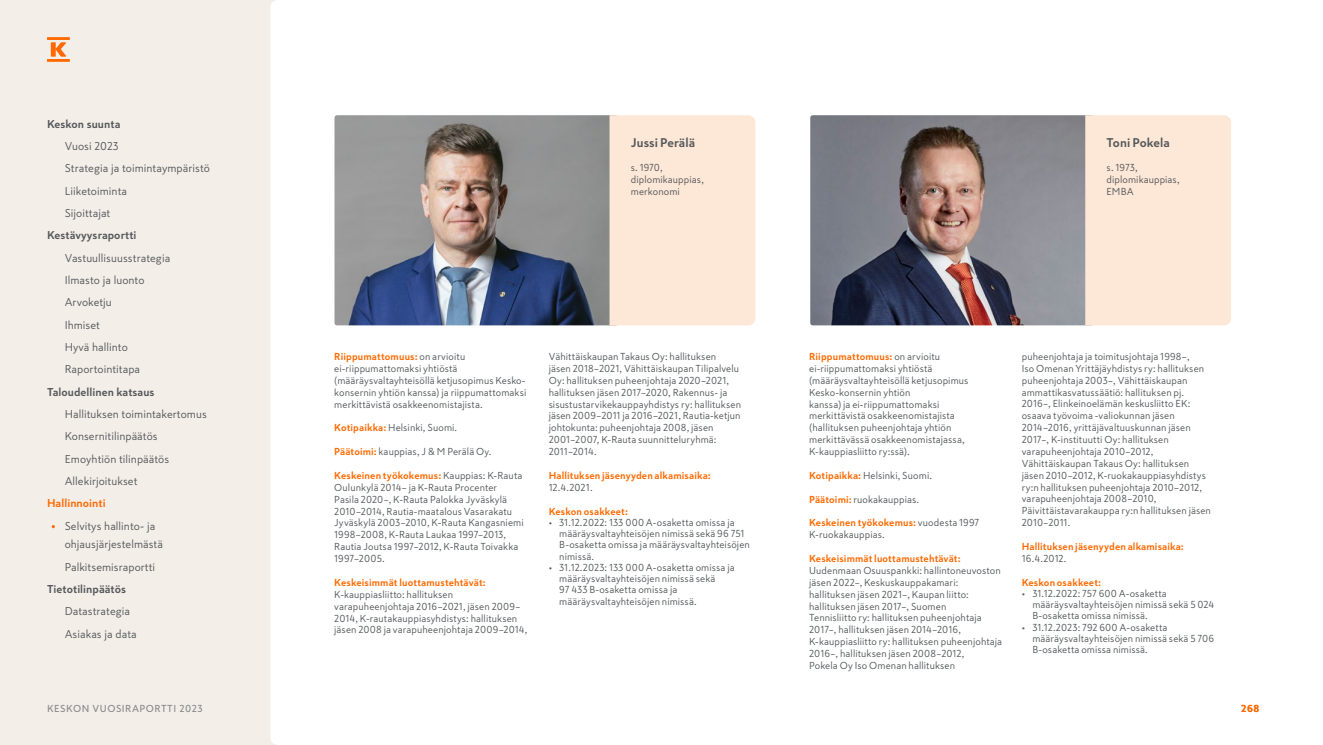
<style>
.page{position:relative;width:1323px;height:745px;background:#fff}
.page>*{position:absolute;margin:0;border:0;box-sizing:border-box;transform-origin:0 0}
.t1{font:700 12.5px "Skatta Sans";letter-spacing:.005em;color:#54585a}
.t2{font:11.25px/22.2px "Skatta Sans";letter-spacing:.005em;color:#54585a}
.t3{font:700 11.25px "Skatta Sans";letter-spacing:.005em;color:#54585a}
.t4{font:700 11.25px "Skatta Sans";letter-spacing:.005em;color:#ff6900}
.t5{font:10px/11.9px "Skatta Sans";letter-spacing:.01em;color:#54585a}
.t6{font:700 10px "Skatta Sans";letter-spacing:.015em;color:#ff6900}
.t7{font:500 10px "Skatta Sans";letter-spacing:.05em;color:#898d8d}
.s1{font-weight:700;color:#ff6900}
</style>
<div class="page">
<img style="left:334px;top:115px;width:275px;height:210px">
<div style="left:609px;top:115px;width:146px;height:210px;background:#fde7d7"></div>
<img style="left:810px;top:115px;width:275px;height:210px">
<div style="left:1085px;top:115px;width:146px;height:210px;background:#fde7d7"></div>
<div style="left:0;top:0;width:275px;height:744px;background:#f4eee9"></div>
<svg style="left:47px;top:37px;width:23px;height:25px"></svg>
<svg style="left:52px;top:524px;width:3px;height:4px"></svg>
<p class="t3" style="left:47px;top:116px;width:75px">Keskon suunta</p>
<p class="t2" style="left:65px;top:135px;width:147px">Vuosi 2023<br>Strategia ja toimintaympäristö<br>Liiketoiminta<br>Sijoittajat</p>
<p class="t3" style="left:47px;top:227px;width:91px">Kestävyysraportti</p>
<p class="t2" style="left:65px;top:246px;width:107px">Vastuullisuusstrategia<br>Ilmasto ja luonto<br>Arvoketju<br>Ihmiset<br>Hyvä hallinto<br>Raportointitapa</p>
<p class="t3" style="left:47px;top:383px;width:109px">Taloudellinen katsaus</p>
<p class="t2" style="left:65px;top:402px;width:144px">Hallituksen toimintakertomus<br>Konsernitilinpäätös<br>Emoyhtiön tilinpäätös<br>Allekirjoitukset</p>
<p class="t4" style="left:47px;top:495px;width:60px">Hallinnointi</p>
<p class="t2" style="left:65px;top:516px;width:100px;line-height:18.8px">Selvitys hallinto- ja ohjausjärjestelmästä</p>
<p class="t2" style="left:65px;top:555px;width:92px">Palkitsemisraportti</p>
<p class="t3" style="left:47px;top:580px;width:81px">Tietotilinpäätös</p>
<p class="t2" style="left:65px;top:599px;width:73px">Datastrategia<br>Asiakas ja data</p>
<p class="t1" style="left:631px;top:134px;width:66px">Jussi Perälä</p>
<p class="t5" style="left:631px;top:161px;width:75px">s. 1970, diplomikauppias, merkonomi</p>
<p class="t1" style="left:1106px;top:134px;width:65px">Toni Pokela</p>
<p class="t5" style="left:1106px;top:161px;width:75px">s. 1973, diplomikauppias,<br>EMBA</p>
<p class="t5" style="left:334px;top:350px;width:194px"><span class="s1">Riippumattomuus:</span> on arvioitu ei-riippumattomaksi yhtiöstä (määräysvaltayhteisöllä ketjusopimus Kesko&shy;konsernin yhtiön kanssa) ja riippumattomaksi merkittävistä osakkeenomistajista.</p>
<p class="t5" style="left:334px;top:421px;width:124px"><span class="s1">Kotipaikka:</span> Helsinki, Suomi.</p>
<p class="t5" style="left:334px;top:445px;width:159px"><span class="s1">Päätoimi:</span> kauppias, J &amp; M Perälä Oy.</p>
<p class="t5" style="left:334px;top:469px;width:191px"><span class="s1">Keskeinen työkokemus:</span> Kauppias: K-Rauta Oulunkylä 2014– ja K-Rauta Procenter Pasila 2020–, K-Rauta Palokka Jyväskylä 2010–2014, Rautia-maatalous Vasarakatu Jyväskylä 2003–2010, K-Rauta Kangasniemi 1998–2008, K-Rauta Laukaa 1997–2013, Rautia Joutsa 1997–2012, K-Rauta Toivakka 1997–2005.</p>
<p class="t6" style="left:334px;top:575px;width:153px">Keskeisimmät luottamustehtävät:</p>
<p class="t5" style="left:334px;top:587px;width:195px">K-kauppiasliitto: hallituksen varapuheenjohtaja 2016–2021, jäsen 2009– 2014, K-rautakauppiasyhdistys: hallituksen jäsen 2008 ja varapuheenjohtaja 2009–2014,</p>
<p class="t5" style="left:549px;top:350px;width:194px">Vähittäiskaupan Takaus Oy: hallituksen<br>jäsen 2018–2021, Vähittäiskaupan Tilipalvelu Oy: hallituksen puheenjohtaja 2020–2021, hallituksen jäsen 2017–2020, Rakennus- ja sisustustarvikekauppayhdistys ry: hallituksen jäsen 2009–2011 ja 2016–2021, Rautia-ketjun johtokunta: puheenjohtaja 2008, jäsen 2001–2007, K-Rauta suunnitteluryhmä:<br>2011–2014.</p>
<p class="t6" style="left:549px;top:468px;width:164px">Hallituksen jäsenyyden alkamisaika:</p>
<p class="t5" style="left:549px;top:481px;width:45px">12.4.2021.</p>
<p class="t6" style="left:549px;top:503px;width:81px">Keskon osakkeet:</p>
<p class="t5" style="left:559px;top:516px;width:192px;line-height:11.2px;text-indent:-11px">• 31.12.2022: 133 000 A-osaketta omissa ja määräysvaltayhteisöjen nimissä sekä 96 751<br>B-osaketta omissa ja määräysvaltayhteisöjen nimissä.</p>
<p class="t5" style="left:559px;top:561px;width:177px;line-height:11.2px;text-indent:-11px">• 31.12.2023: 133 000 A-osaketta omissa ja määräysvaltayhteisöjen nimissä sekä<br>97 433 B-osaketta omissa ja määräysvaltayhteisöjen nimissä.</p>
<p class="t5" style="left:809px;top:350px;width:161px"><span class="s1">Riippumattomuus:</span> on arvioitu ei-riippumattomaksi yhtiöstä (määräysvaltayhteisöllä ketjusopimus Kesko-konsernin yhtiön<br>kanssa) ja ei-riippumattomaksi merkittävistä osakkeenomistajista (hallituksen puheenjohtaja yhtiön merkittävässä osakkeenomistajassa, K-kauppiasliitto ry:ssä).</p>
<p class="t5" style="left:809px;top:469px;width:124px"><span class="s1">Kotipaikka:</span> Helsinki, Suomi.</p>
<p class="t5" style="left:809px;top:492px;width:112px"><span class="s1">Päätoimi:</span> ruokakauppias.</p>
<p class="t5" style="left:809px;top:516px;width:172px"><span class="s1">Keskeinen työkokemus:</span> vuodesta 1997<br>K-ruokakauppias.</p>
<p class="t6" style="left:809px;top:551px;width:153px">Keskeisimmät luottamustehtävät:</p>
<p class="t5" style="left:809px;top:564px;width:195px">Uudenmaan Osuuspankki: hallintoneuvoston jäsen 2022–, Keskuskauppakamari: hallituksen jäsen 2021–, Kaupan liitto: hallituksen jäsen 2017–, Suomen<br>Tennisliitto ry: hallituksen puheenjohtaja 2017–, hallituksen jäsen 2014–2016, K-kauppiasliitto ry: hallituksen puheenjohtaja 2016–, hallituksen jäsen 2008–2012,<br>Pokela Oy Iso Omenan hallituksen</p>
<p class="t5" style="left:1022px;top:350px;width:191px">puheenjohtaja ja toimitusjohtaja 1998–,<br>Iso Omenan Yrittäjäyhdistys ry: hallituksen puheenjohtaja 2003–, Vähittäiskaupan ammattikasvatussäätiö: hallituksen pj.<br>2016–, Elinkeinoelämän keskusliitto EK: osaava työvoima -valiokunnan jäsen 2014–2016, yrittäjävaltuuskunnan jäsen 2017–, K-instituutti Oy: hallituksen varapuheenjohtaja 2010–2012, Vähittäiskaupan Takaus Oy: hallituksen jäsen 2010–2012, K-ruokakauppiasyhdistys ry:n hallituksen puheenjohtaja 2010–2012, varapuheenjohtaja 2008–2010, Päivittäistavarakauppa ry:n hallituksen jäsen 2010–2011.</p>
<p class="t6" style="left:1022px;top:539px;width:164px">Hallituksen jäsenyyden alkamisaika:</p>
<p class="t5" style="left:1022px;top:552px;width:46px">16.4.2012.</p>
<p class="t6" style="left:1022px;top:574px;width:81px">Keskon osakkeet:</p>
<p class="t5" style="left:1032px;top:587px;width:183px;line-height:11.2px;text-indent:-11px">• 31.12.2022: 757 600 A-osaketta määräysvaltayhteisöjen nimissä sekä 5 024<br>B-osaketta omissa nimissä.</p>
<p class="t5" style="left:1032px;top:621px;width:183px;line-height:11.2px;text-indent:-11px">• 31.12.2023: 792 600 A-osaketta määräysvaltayhteisöjen nimissä sekä 5 706<br>B-osaketta omissa nimissä.</p>
<p class="t7" style="left:47px;top:701px;width:157px">KESKON VUOSIRAPORTTI 2023</p>
<p class="t6" style="left:1241px;top:701px;width:19px">268</p>
</div>
